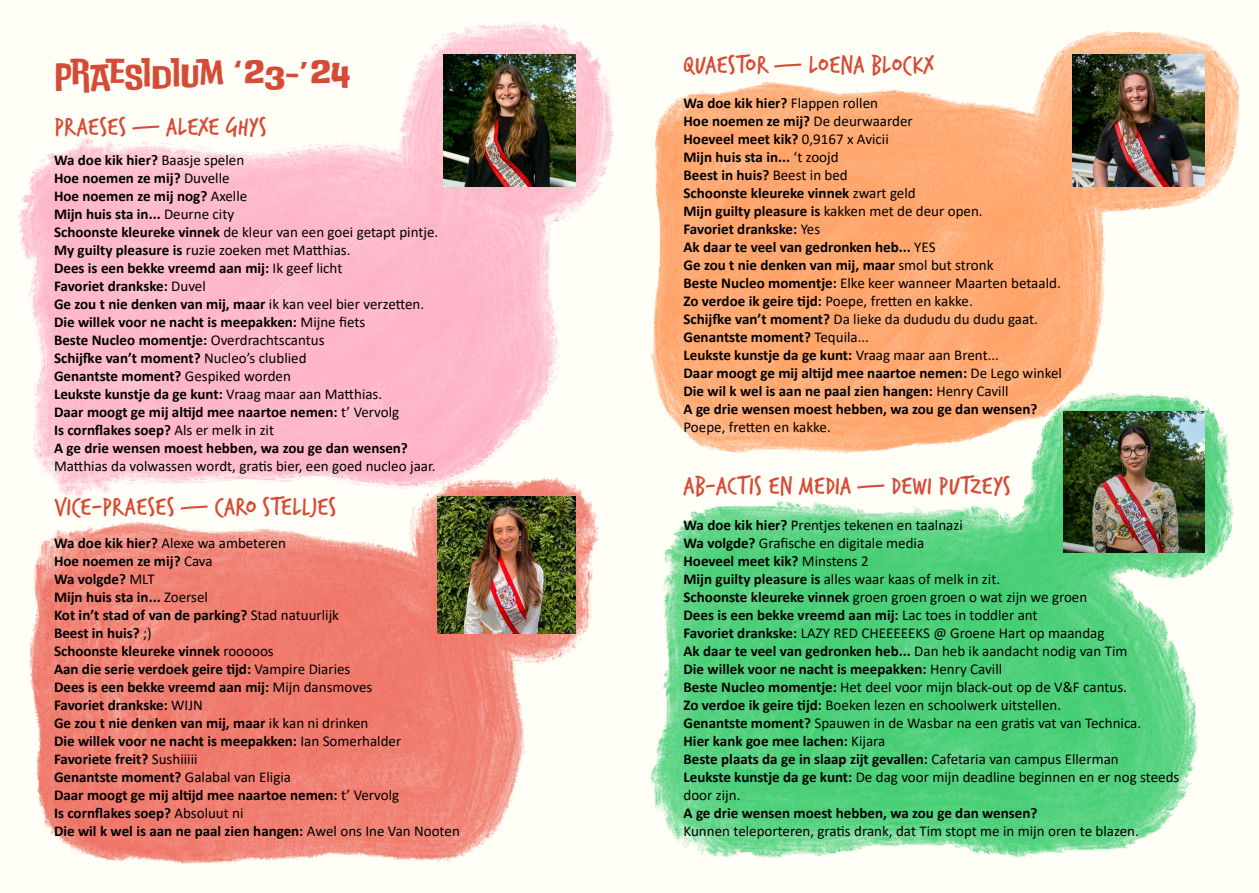
<style>
.page{position:relative;width:1259px;height:893px;background:#fff}
.page>*{position:absolute;margin:0;border:0;box-sizing:border-box;transform-origin:0 0}
.t1{font:36px "Do Ub Le Ba Ss";color:#d64b36}
.t2{font:27px "Verveine";color:#d64b36}
.t3{font:700 15px/18px "Calibri";color:#000}
.t4{font:15px/18px "Calibri";color:#000}
.s1{font-weight:400}
.s2{font-weight:700}
</style>
<div class="page">
<img style="left:649px;top:29px;width:592px;height:830px">
<img style="left:16px;top:20px;width:599px;height:844px">
<img style="left:443px;top:54px;width:132px;height:132px">
<img style="left:1073px;top:54px;width:132px;height:132px">
<img style="left:438px;top:496px;width:137px;height:138px">
<img style="left:1064px;top:412px;width:141px;height:141px">
<h1 class="t1" style="left:54px;top:53px;width:298px">PRAESIDIUM ‘23-’24</h1>
<h2 class="t2" style="left:54px;top:107px;width:214px">PRAESES — ALEXE GHYS</h2>
<p class="t3" style="left:54px;top:151px;width:386px">Wa doe kik hier? <span class="s1">Baasje spelen<br></span>Hoe noemen ze mij? <span class="s1">Duvelle<br></span>Hoe noemen ze mij nog? <span class="s1">Axelle<br></span>Mijn huis sta in... <span class="s1">Deurne city<br></span>Schoonste kleureke vinnek <span class="s1">de kleur van een goei getapt pintje.<br></span>My guilty pleasure is <span class="s1">ruzie zoeken met Matthias.<br></span>Dees is een bekke vreemd aan mij: <span class="s1">Ik geef licht<br></span>Favoriet drankske: <span class="s1">Duvel<br></span>Ge zou t nie denken van mij, maar <span class="s1">ik kan veel bier verzetten.<br></span>Die willek voor ne nacht is meepakken: <span class="s1">Mijne fiets<br></span>Beste Nucleo momentje: <span class="s1">Overdrachtscantus<br></span>Schijfke van’t moment? <span class="s1">Nucleo’s clublied<br></span>Genantste moment? <span class="s1">Gespiked worden<br></span>Leukste kunstje da ge kunt: <span class="s1">Vraag maar aan Matthias.<br></span>Daar moogt ge mij altijd mee naartoe nemen: <span class="s1">t’ Vervolg<br></span>Is cornflakes soep? <span class="s1">Als er melk in zit<br></span>A ge drie wensen moest hebben, wa zou ge dan wensen?</p>
<p class="t4" style="left:54px;top:457px;width:383px">Matthias da volwassen wordt, gratis bier, een goed nucleo jaar.</p>
<h2 class="t2" style="left:54px;top:488px;width:284px">VICE-PRAESES — CARO STELLJES</h2>
<p class="t3" style="left:54px;top:534px;width:407px">Wa doe kik hier? <span class="s1">Alexe wa ambeteren<br></span>Hoe noemen ze mij? <span class="s1">Cava<br></span>Wa volgde? <span class="s1">MLT<br></span>Mijn huis sta in... <span class="s1">Zoersel<br></span>Kot in’t stad of van de parking? <span class="s1">Stad natuurlijk<br></span>Beest in huis? <span class="s1">;)<br></span>Schoonste kleureke vinnek <span class="s1">rooooos<br></span>Aan die serie verdoek geire tijd: <span class="s1">Vampire Diaries<br></span>Dees is een bekke vreemd aan mij: <span class="s1">Mijn dansmoves<br></span>Favoriet drankske: <span class="s1">WIJN<br></span>Ge zou t nie denken van mij, maar <span class="s1">ik kan ni drinken<br></span>Die willek voor ne nacht is meepakken: <span class="s1">Ian Somerhalder </span>Favoriete freit? <span class="s1">Sushiiiii<br></span>Genantste moment? <span class="s1">Galabal van Eligia<br></span>Daar moogt ge mij altijd mee naartoe nemen: <span class="s1">t’ Vervolg<br></span>Is cornflakes soep? <span class="s1">Absoluut ni<br></span>Die wil k wel is aan ne paal zien hangen: <span class="s1">Awel ons Ine Van Nooten</span></p>
<h2 class="t2" style="left:683px;top:46px;width:251px">QUAESTOR — LOENA BLOCKX</h2>
<p class="t3" style="left:683px;top:94px;width:380px">Wa doe kik hier? <span class="s1">Flappen rollen<br></span>Hoe noemen ze mij? <span class="s1">De deurwaarder<br></span>Hoeveel meet kik? <span class="s1">0,9167 x Avicii<br></span>Mijn huis sta in... <span class="s1">‘t zoojd<br></span>Beest in huis? <span class="s1">Beest in bed<br></span>Schoonste kleureke vinnek <span class="s1">zwart geld<br></span>Mijn guilty pleasure is <span class="s1">kakken met de deur open.<br></span>Favoriet drankske: <span class="s1">Yes<br></span>Ak daar te veel van gedronken heb... <span class="s1">YES<br></span>Ge zou t nie denken van mij, maar <span class="s1">smol but stronk<br></span>Beste Nucleo momentje: <span class="s1">Elke keer wanneer Maarten betaald.<br></span>Zo verdoe ik geire tijd: <span class="s1">Poepe, fretten en kakke.<br></span>Schijfke van’t moment? <span class="s1">Da lieke da dududu du dudu gaat.<br></span>Genantste moment? <span class="s1">Tequila...<br></span>Leukste kunstje da ge kunt: <span class="s1">Vraag maar aan Brent...<br></span>Daar moogt ge mij altijd mee naartoe nemen: <span class="s1">De Lego winkel </span>Die wil k wel is aan ne paal zien hangen: <span class="s1">Henry Cavill<br></span>A ge drie wensen moest hebben, wa zou ge dan wensen?</p>
<p class="t4" style="left:683px;top:418px;width:149px">Poepe, fretten en kakke.</p>
<h2 class="t2" style="left:683px;top:466px;width:329px">AB-ACTIS EN MEDIA — DEWI PUTZEYS</h2>
<p class="t4" style="left:683px;top:515px;width:497px"><span class="s2">Wa doe kik hier?</span> Prentjes tekenen en taalnazi<br><span class="s2">Wa volgde?</span> Grafische en digitale media<br><span class="s2">Hoeveel meet kik?</span> Minstens 2<br><span class="s2">Mijn guilty pleasure is</span> alles waar kaas of melk in zit.<br><span class="s2">Schoonste kleureke vinnek</span> groen groen groen o wat zijn we groen<br><span class="s2">Dees is een bekke vreemd aan mij:</span> Lac toes in toddler ant<br><span class="s2">Favoriet drankske:</span> LAZY RED CHEEEEEKS @ Groene Hart op maandag<br><span class="s2">Ak daar te veel van gedronken heb...</span> Dan heb ik aandacht nodig van Tim<br><span class="s2">Die willek voor ne nacht is meepakken:</span> Henry Cavill<br><span class="s2">Beste Nucleo momentje:</span> Het deel voor mijn black-out op de V&amp;F cantus.<br><span class="s2">Zo verdoe ik geire tijd:</span> Boeken lezen en schoolwerk uitstellen.<br><span class="s2">Genantste moment?</span> Spauwen in de Wasbar na een gratis vat van Technica.<br><span class="s2">Hier kank goe mee lachen:</span> Kijara<br><span class="s2">Beste plaats da ge in slaap zijt gevallen:</span> Cafetaria van campus Ellerman<br><span class="s2">Leukste kunstje da ge kunt:</span> De dag voor mijn deadline beginnen en er nog steeds door zijn.</p>
<p class="t3" style="left:683px;top:804px;width:355px">A ge drie wensen moest hebben, wa zou ge dan wensen?</p>
<p class="t4" style="left:683px;top:821px;width:457px">Kunnen teleporteren, gratis drank, dat Tim stopt me in mijn oren te blazen.</p>
</div>
